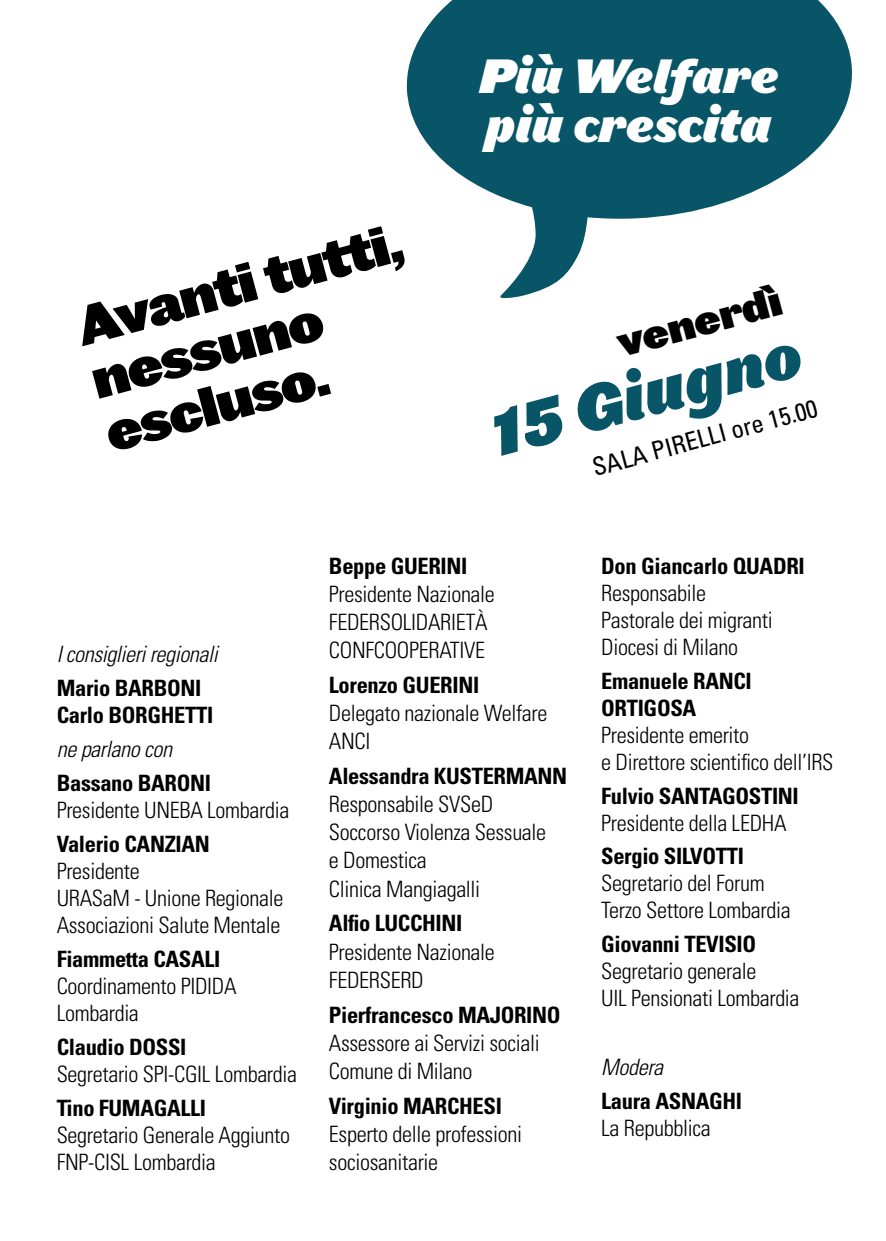
<style>
.page{position:relative;width:886px;height:1241px;background:#fff}
.page>*{position:absolute;margin:0;border:0;box-sizing:border-box;transform-origin:0 0}
.t1{font:60.75px "Leviathan HTF Black Italic";color:#075567}
.t2{font:52.5px/55px "Leviathan HTF Black";color:#000}
.t3{font:45.5px/48.5px "Leviathan HTF Black Italic";color:#fff}
.t4{font:38.75px "Leviathan HTF Black";color:#000}
.t5{font:condensed 25px "Univers";color:#000}
.t6{font:300 condensed 22.5px/27px "Univers";letter-spacing:-.015em;color:#000}
.t7{font:700 condensed 22.5px/27px "Univers";letter-spacing:-.015em;color:#000}
.t8{font:italic 300 condensed 22.5px "Univers";letter-spacing:-.02em;color:#000}
</style>
<div class="page">
<svg style="left:406px;top:0;width:446px;height:298px;fill:#075567"></svg>
<h2 class="t2" style="left:71px;top:301px;width:336px;rotate:-15deg">Avanti tutti, nessuno escluso.</h2>
<h3 class="t3" style="left:478px;top:53px;width:301px">Più Welfare più crescita</h3>
<h3 class="t4" style="left:612px;top:319px;width:170px;rotate:-15deg">venerdì</h3>
<h1 class="t1" style="left:480px;top:396px;width:321px;rotate:-15deg">15 Giugno</h1>
<p class="t5" style="left:589px;top:452px;width:233px;rotate:-15deg">SALA PIRELLI ore 15.00</p>
<p class="t8" style="left:57px;top:640px;width:162px">I consiglieri regionali</p>
<p class="t7" style="left:57px;top:674px;width:158px">Mario BARBONI<br>Carlo BORGHETTI</p>
<p class="t8" style="left:57px;top:735px;width:117px">ne parlano con</p>
<p class="t7" style="left:57px;top:769px;width:156px">Bassano BARONI</p>
<p class="t6" style="left:57px;top:796px;width:234px">Presidente UNEBA Lombardia</p>
<p class="t7" style="left:57px;top:830px;width:155px">Valerio CANZIAN</p>
<p class="t6" style="left:57px;top:857px;width:228px">Presidente<br>URASaM - Unione Regionale<br>Associazioni Salute Mentale</p>
<p class="t7" style="left:57px;top:945px;width:165px">Fiammetta CASALI</p>
<p class="t6" style="left:57px;top:972px;width:181px">Coordinamento PIDIDA<br>Lombardia</p>
<p class="t7" style="left:57px;top:1033px;width:131px">Claudio DOSSI</p>
<p class="t6" style="left:57px;top:1060px;width:242px">Segretario SPI-CGIL Lombardia</p>
<p class="t7" style="left:57px;top:1094px;width:151px">Tino FUMAGALLI</p>
<p class="t6" style="left:57px;top:1121px;width:235px">Segretario Generale Aggiunto<br>FNP-CISL Lombardia</p>
<p class="t7" style="left:329px;top:552px;width:140px">Beppe GUERINI</p>
<p class="t6" style="left:329px;top:580px;width:167px;line-height:28px">Presidente Nazionale<br>FEDERSOLIDARIETÀ<br>CONFCOOPERATIVE</p>
<p class="t7" style="left:329px;top:671px;width:152px">Lorenzo GUERINI</p>
<p class="t6" style="left:329px;top:699px;width:220px;line-height:28px">Delegato nazionale Welfare<br>ANCI</p>
<p class="t7" style="left:329px;top:762px;width:240px">Alessandra KUSTERMANN</p>
<p class="t6" style="left:329px;top:790px;width:219px;line-height:28px">Responsabile SVSeD<br>Soccorso Violenza Sessuale e Domestica<br>Clinica Mangiagalli</p>
<p class="t7" style="left:329px;top:909px;width:135px">Alfio LUCCHINI</p>
<p class="t6" style="left:329px;top:937px;width:167px;line-height:28px">Presidente Nazionale<br>FEDERSERD</p>
<p class="t7" style="left:329px;top:1000px;width:233px">Pierfrancesco MAJORINO</p>
<p class="t6" style="left:329px;top:1028px;width:212px;line-height:28px">Assessore ai Servizi sociali<br>Comune di Milano</p>
<p class="t7" style="left:329px;top:1091px;width:174px">Virginio MARCHESI</p>
<p class="t6" style="left:329px;top:1119px;width:195px;line-height:28px">Esperto delle professioni sociosanitarie</p>
<p class="t7" style="left:601px;top:552px;width:205px">Don Giancarlo QUADRI</p>
<p class="t6" style="left:601px;top:579px;width:173px">Responsabile<br>Pastorale dei migranti<br>Diocesi di Milano</p>
<p class="t7" style="left:601px;top:667px;width:152px">Emanuele RANCI<br>ORTIGOSA</p>
<p class="t6" style="left:601px;top:721px;width:234px">Presidente emerito<br>e Direttore scientifico dell’IRS</p>
<p class="t7" style="left:601px;top:781px;width:199px">Fulvio SANTAGOSTINI</p>
<p class="t6" style="left:601px;top:809px;width:187px">Presidente della LEDHA</p>
<p class="t7" style="left:601px;top:842px;width:144px">Sergio SILVOTTI</p>
<p class="t6" style="left:601px;top:869px;width:191px">Segretario del Forum<br>Terzo Settore Lombardia</p>
<p class="t7" style="left:601px;top:930px;width:156px">Giovanni TEVISIO</p>
<p class="t6" style="left:601px;top:957px;width:200px">Segretario generale<br>UIL Pensionati Lombardia</p>
<p class="t8" style="left:601px;top:1052px;width:64px">Modera</p>
<p class="t7" style="left:601px;top:1086px;width:142px">Laura ASNAGHI</p>
<p class="t6" style="left:601px;top:1114px;width:111px">La Repubblica</p>
</div>
